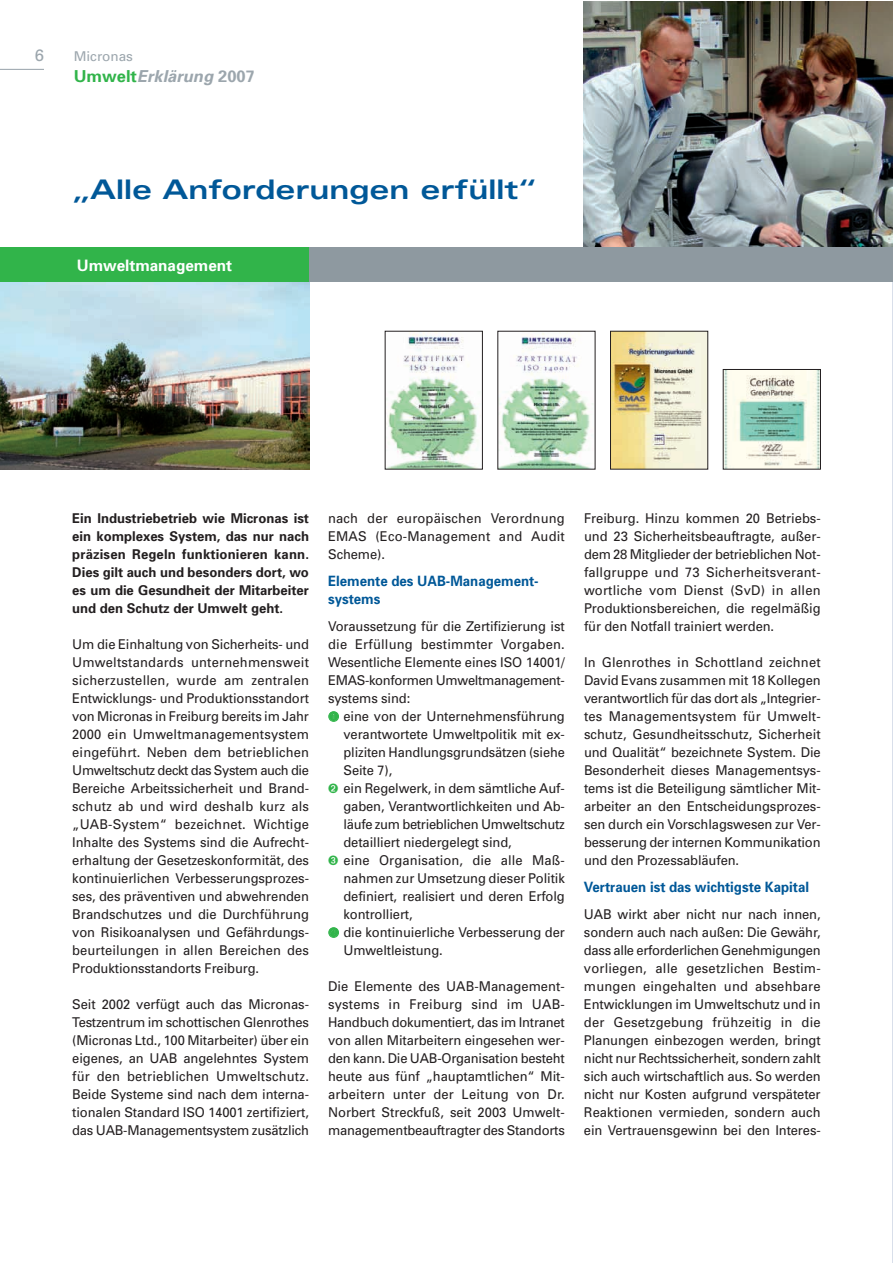
<style>
.page{position:relative;width:893px;height:1263px;background:#fff}
.page>*{position:absolute;margin:0;border:0;box-sizing:border-box;transform-origin:0 0}
.t1{font:700 expanded 27px "Univers";color:#005898}
.t2{font:italic 700 16.5px "Univers";color:#9ca6ad}
.t3{font:16.5px "Univers";color:#9ca6ad}
.t4{font:700 15.75px "Univers";color:#fff}
.t5{font:700 14.25px/18px "Univers";color:#005898;scale:.93 1}
.t6{font:13.5px/18px "Univers";letter-spacing:-.01em;color:#231f20;text-align:justify;scale:.96 1}
.t7{font:700 13.5px/18px "Univers";color:#231f20;text-align:justify}
.t8{font:13.5px "Univers";letter-spacing:-.01em;color:#231f20;scale:.95 1}
.t9{font:13.5px "Univers";letter-spacing:.015em;color:#231f20;scale:.96 1}
.t10{font:13.5px "Univers";letter-spacing:.01em;color:#231f20;scale:.96 1}
.t11{font:13.5px "Univers";color:#9ca6ad}
.s1{font-style:normal;color:#31b44a}
.s2{font-style:normal}
.s3{color:#31b44a}
</style>
<div class="page">
<img style="left:0;top:282px;width:309px;height:187px">
<hr style="left:892px;top:256px;width:1px;height:1007px;background:#d9dfea">
<img style="left:584px;top:1px;width:308px;height:247px">
<div style="left:0;top:248px;width:892px;height:34px;background:#8e99a0"></div>
<hr style="left:0;top:69px;width:44px;height:1px;background:#9ca6ad">
<div style="left:0;top:248px;width:309px;height:34px;background:#31b44a"></div>
<img style="left:387px;top:333px;width:92px;height:134px">
<div style="left:385px;top:331px;width:98px;height:138px;border:1px solid #231f20"></div>
<img style="left:500px;top:333px;width:93px;height:134px">
<img style="left:612px;top:333px;width:94px;height:134px">
<div style="left:610px;top:331px;width:98px;height:138px;border:1px solid #231f20"></div>
<img style="left:725px;top:371px;width:94px;height:96px">
<div style="left:723px;top:369px;width:98px;height:100px;border:1px solid #231f20"></div>
<p class="t3" style="left:35px;top:49px;width:11px">6</p>
<p class="t11" style="left:74px;top:52px;width:61px">Micronas</p>
<p class="t2" style="left:74px;top:70px;width:183px"><span class="s1">Umwelt</span>Erklärung <span class="s2">2007</span></p>
<h1 class="t1" style="left:72px;top:180px;width:466px">„Alle Anforderungen erfüllt“</h1>
<p class="t4" style="left:77px;top:260px;width:157px">Umweltmanagement</p>
<p class="t7" style="left:72px;top:511px;width:238px">Ein Industriebetrieb wie Micronas ist ein komplexes System, das nur nach präzisen Regeln funktionieren kann.<br>Dies gilt auch und besonders dort, wo es um die Gesundheit der Mitarbeiter und den Schutz der Umwelt geht.</p>
<p class="t6" style="left:72px;top:637px;width:248px">Um die Einhaltung von Sicherheits- und Umweltstandards unternehmensweit sicherzustellen, wurde am zentralen Entwicklungs- und Produktionsstandort von Micronas in Freiburg bereits im Jahr 2000 ein Umweltmanagementsystem eingeführt. Neben dem betrieblichen Umweltschutz deckt das System auch die Bereiche Arbeitssicherheit und Brand&shy;schutz ab und wird deshalb kurz als „UAB-System“ bezeichnet. Wichtige Inhalte des Systems sind die Aufrecht&shy;erhaltung der Gesetzeskonformität, des kontinuierlichen Verbesserungsprozes&shy;ses, des präventiven und abwehrenden Brandschutzes und die Durchführung von Risikoanalysen und Gefährdungs&shy;beurteilungen in allen Bereichen des Produktionsstandorts Freiburg.</p>
<p class="t6" style="left:72px;top:997px;width:248px">Seit 2002 verfügt auch das Micronas-Testzentrum im schottischen Glenrothes (Micronas Ltd., 100 Mitarbeiter) über ein eigenes, an UAB angelehntes System für den betrieblichen Umweltschutz.<br>Beide Systeme sind nach dem interna&shy;tionalen Standard ISO 14001 zertifiziert, das UAB-Managementsystem zusätzlich</p>
<p class="t6" style="left:328px;top:511px;width:248px">nach der europäischen Verordnung EMAS (Eco-Management and Audit Scheme).</p>
<p class="t5" style="left:328px;top:573px;width:228px">Elemente des UAB-Management&shy;systems</p>
<p class="t6" style="left:328px;top:619px;width:248px">Voraussetzung für die Zertifizierung ist</p>
<p class="t9" style="left:328px;top:640px;width:248px">die Erfüllung bestimmter Vorgaben.</p>
<p class="t6" style="left:328px;top:655px;width:248px">Wesentliche Elemente eines ISO 14001/</p>
<p class="t6" style="left:328px;top:673px;width:248px">EMAS-konformen Umweltmanagement-</p>
<p class="t6" style="left:328px;top:691px;width:87px">systems sind:</p>
<p class="t6" style="left:328px;top:709px;width:248px"><span class="s3">➊</span> eine von der Unternehmensführung</p>
<p class="t6" style="left:343px;top:727px;width:232px">verantwortete Umweltpolitik mit ex-</p>
<p class="t8" style="left:343px;top:748px;width:234px">pliziten Handlungsgrundsätzen (siehe</p>
<p class="t6" style="left:343px;top:763px;width:52px">Seite 7),</p>
<p class="t6" style="left:328px;top:781px;width:248px"><span class="s3">➋</span> ein Regelwerk, in dem sämtliche Auf-</p>
<p class="t6" style="left:343px;top:799px;width:232px">gaben, Verantwortlichkeiten und Ab-</p>
<p class="t6" style="left:343px;top:817px;width:232px">läufe zum betrieblichen Umweltschutz</p>
<p class="t6" style="left:343px;top:835px;width:177px">detailliert niedergelegt sind,</p>
<p class="t10" style="left:328px;top:856px;width:248px"><span class="s3">➌</span> eine Organisation, die alle Maß-</p>
<p class="t6" style="left:343px;top:871px;width:232px">nahmen zur Umsetzung dieser Politik</p>
<p class="t6" style="left:343px;top:889px;width:232px">definiert, realisiert und deren Erfolg</p>
<p class="t6" style="left:343px;top:907px;width:74px">kontrolliert,</p>
<p class="t6" style="left:328px;top:925px;width:248px"><span class="s3">➍</span> die kontinuierliche Verbesserung der</p>
<p class="t6" style="left:343px;top:943px;width:105px">Umweltleistung.</p>
<p class="t6" style="left:328px;top:979px;width:248px">Die Elemente des UAB-Management&shy;systems in Freiburg sind im UAB-Handbuch dokumentiert, das im Intranet von allen Mitarbeitern eingesehen wer&shy;den kann. Die UAB-Organisation besteht heute aus fünf „hauptamtlichen“ Mit&shy;arbeitern unter der Leitung von Dr.<br>Norbert Streckfuß, seit 2003 Umwelt&shy;managementbeauftragter des Standorts</p>
<p class="t6" style="left:584px;top:511px;width:248px">Freiburg. Hinzu kommen 20 Betriebs&shy;und 23 Sicherheitsbeauftragte, außer&shy;dem 28 Mitglieder der betrieblichen Not&shy;fallgruppe und 73 Sicherheitsverant&shy;wortliche vom Dienst (SvD) in allen Produktionsbereichen, die regelmäßig für den Notfall trainiert werden.</p>
<p class="t6" style="left:584px;top:655px;width:248px">In Glenrothes in Schottland zeichnet David Evans zusammen mit 18 Kollegen verantwortlich für das dort als „Integrier&shy;tes Managementsystem für Umwelt&shy;schutz, Gesundheitsschutz, Sicherheit und Qualität“ bezeichnete System. Die Besonderheit dieses Managementsys&shy;tems ist die Beteiligung sämtlicher Mit&shy;arbeiter an den Entscheidungsprozes&shy;sen durch ein Vorschlagswesen zur Ver&shy;besserung der internen Kommunikation und den Prozessabläufen.</p>
<p class="t5" style="left:584px;top:879px;width:244px">Vertrauen ist das wichtigste Kapital</p>
<p class="t6" style="left:584px;top:907px;width:248px">UAB wirkt aber nicht nur nach innen, sondern auch nach außen: Die Gewähr, dass alle erforderlichen Genehmigungen vorliegen, alle gesetzlichen Bestim&shy;mungen eingehalten und absehbare Entwicklungen im Umweltschutz und in der Gesetzgebung frühzeitig in die Planungen einbezogen werden, bringt nicht nur Rechtssicherheit, sondern zahlt sich auch wirtschaftlich aus. So werden nicht nur Kosten aufgrund verspäteter Reaktionen vermieden, sondern auch ein Vertrauensgewinn bei den Interes-</p>
</div>
